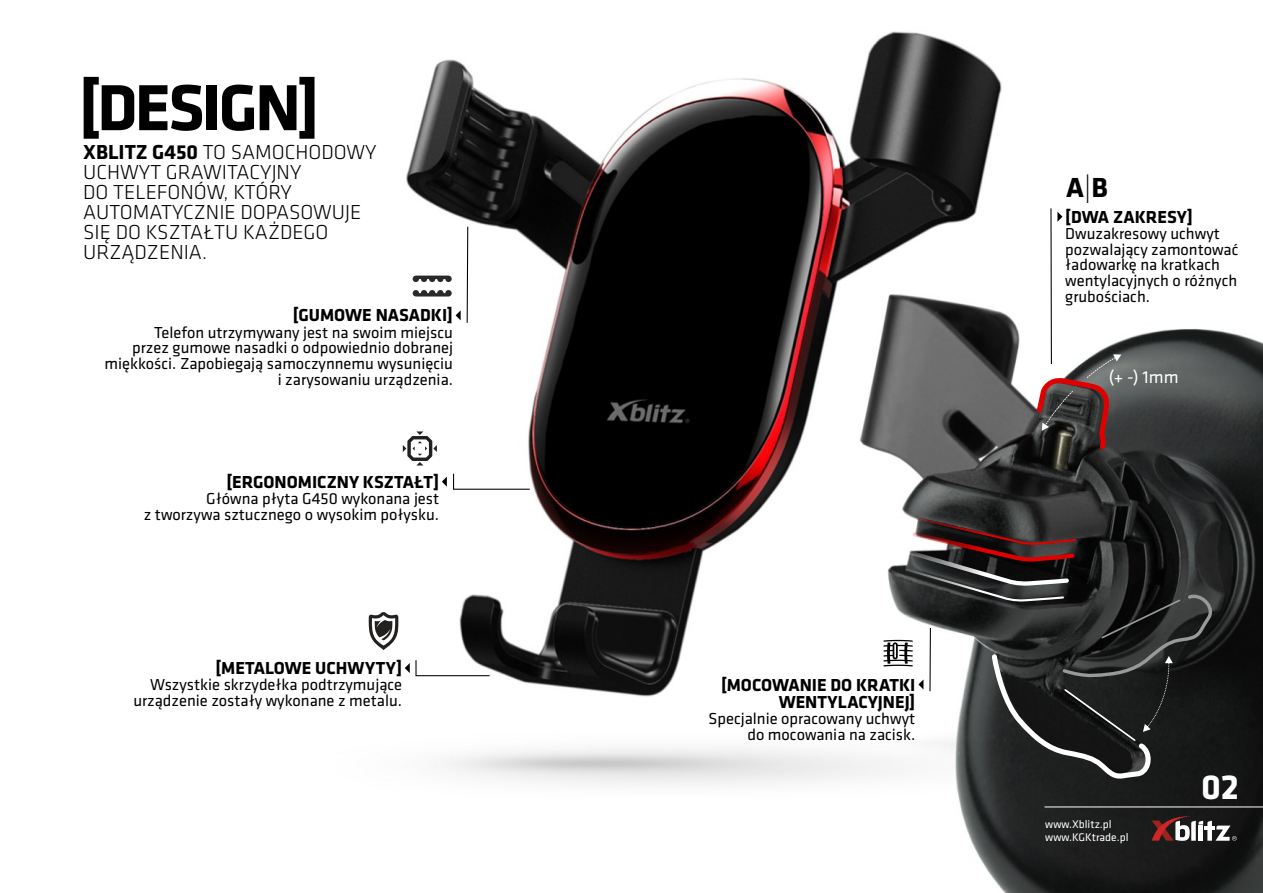
<style>
.page{position:relative;width:1263px;height:893px;background:#fff}
.page>*{position:absolute;margin:0;border:0;box-sizing:border-box;transform-origin:0 0}
.t1{font:700 67.5px "Klavika";letter-spacing:-.04em;color:#000}
.t2{font:700 36px "Klavika";color:#fff}
.t3{font:700 28.65px "Klavika";color:#000}
.t4{font:300 21px/20.1px "Klavika";color:#000}
.t5{font:700 18px/17.2px "Klavika";color:#000;text-align:right}
.t6{font:18px "Klavika";color:#fff}
.t7{font:16.5px/15.8px "Klavika";color:#000;text-align:right}
.t8{font:11.55px/12.9px "Klavika";color:#fff}
.s1{font-weight:700}
.s2{font-weight:300}
</style>
<div class="page">
<img style="left:368px;top:31px;width:895px;height:862px">
<hr style="left:1044px;top:806px;width:219px;height:1px;background:#fff">
<svg style="left:1152px;top:815px;width:85px;height:26px"></svg>
<svg style="left:442px;top:473px;width:89px;height:17px"></svg>
<svg style="left:403px;top:431px;width:34px;height:34px"></svg>
<svg style="left:413px;top:226px;width:56px;height:98px"></svg>
<svg style="left:1057px;top:212px;width:5px;height:10px"></svg>
<hr style="left:1050px;top:208px;width:2px;height:156px;background:#000">
<svg style="left:405px;top:659px;width:86px;height:18px"></svg>
<svg style="left:883px;top:517px;width:334px;height:261px"></svg>
<svg style="left:369px;top:612px;width:29px;height:38px"></svg>
<svg style="left:1033px;top:354px;width:88px;height:98px"></svg>
<h1 class="t1" style="left:79px;top:80px;width:242px">[DESIGN]</h1>
<p class="t4" style="left:83px;top:144px;width:295px"><span class="s1">XBLITZ G450</span> TO SAMOCHODOWY<br>UCHWYT GRAWITACYJNY<br>DO TELEFONÓW, KTÓRY<br>AUTOMATYCZNIE DOPASOWUJE<br>SIĘ DO KSZTAŁTU KAŻDEGO<br>URZĄDZENIA.</p>
<p class="t5" style="left:293px;top:308px;width:162px">[GUMOWE NASADKI]</p>
<p class="t7" style="left:104px;top:325px;width:350px">Telefon utrzymywany jest na swoim miejscu<br>przez gumowe nasadki o odpowiednio dobranej miękkości. Zapobiegają samoczynnemu wysunięciu i zarysowaniu urządzenia.</p>
<p class="t5" style="left:226px;top:475px;width:214px">[ERGONOMICZNY KSZTAŁT]</p>
<p class="t7" style="left:144px;top:492px;width:297px">Główna płyta G450 wykonana jest<br>z tworzywa sztucznego o wysokim połysku.</p>
<p class="t5" style="left:216px;top:661px;width:188px">[METALOWE UCHWYTY]</p>
<p class="t7" style="left:133px;top:678px;width:270px">Wszystkie skrzydełka podtrzymujące urządzenie zostały wykonane z metalu.</p>
<p class="t5" style="left:721px;top:677px;width:196px">[MOCOWANIE DO KRATKI<br>WENTYLACYJNEJ]</p>
<p class="t7" style="left:709px;top:712px;width:208px">Specjalnie opracowany uchwyt do mocowania na zacisk.</p>
<h3 class="t3" style="left:1066px;top:175px;width:43px">A<span class="s2">|</span>B</h3>
<p class="t5" style="left:1065px;top:210px;width:129px">[DWA ZAKRESY]</p>
<p class="t7" style="left:1065px;top:227px;width:175px;text-align:left">Dwuzakresowy uchwyt pozwalający zamontować ładowarkę na kratkach wentylacyjnych o różnych grubościach.</p>
<p class="t6" style="left:1109px;top:369px;width:71px">(+ -) 1mm</p>
<p class="t8" style="left:1045px;top:819px;width:85px">www.Xblitz.pl www.KGKtrade.pl</p>
<h2 class="t2" style="left:1201px;top:772px;width:39px">02</h2>
</div>
